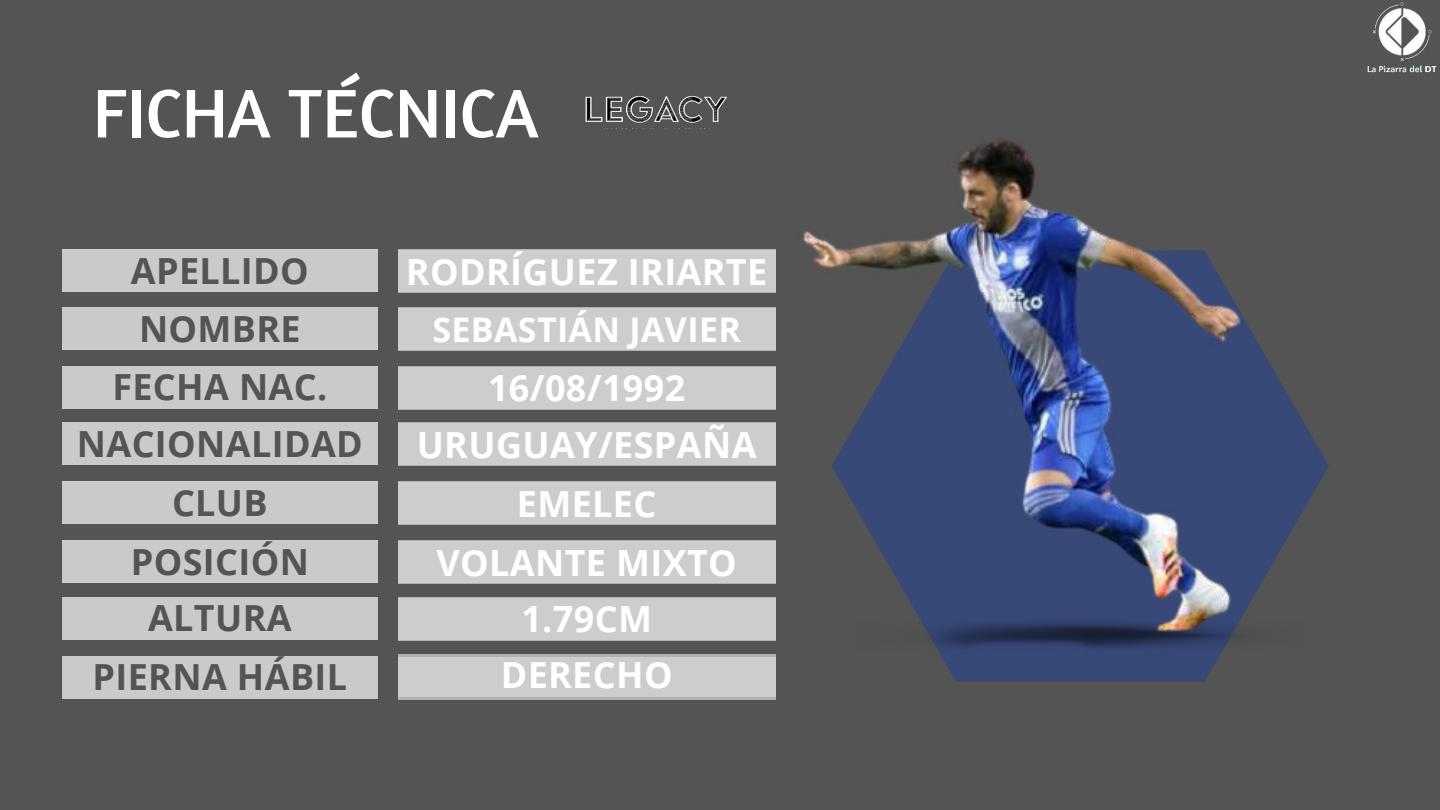
<style>
.page{position:relative;width:1440px;height:810px;background:#545454}
.page>*{position:absolute;margin:0;border:0;box-sizing:border-box;transform-origin:0 0}
.t1{font:70px "Amaranth";color:#fff}
.t2{font:700 36px/56.2px "Open Sans";letter-spacing:.01em;color:#fff;text-align:center}
.t3{font:700 36px/58.2px "Open Sans";letter-spacing:.01em;color:#545454;text-align:center}
.t4{font:700 34px "Open Sans";letter-spacing:.01em;color:#fff}
</style>
<div class="page">
<div style="left:62px;top:249px;width:316px;height:43px;background:#c9cacb"></div>
<div style="left:62px;top:307px;width:316px;height:43px;background:#c9cacb"></div>
<div style="left:62px;top:366px;width:316px;height:43px;background:#c9cacb"></div>
<div style="left:62px;top:540px;width:316px;height:43px;background:#c9cacb"></div>
<div style="left:62px;top:597px;width:316px;height:43px;background:#c9cacb"></div>
<div style="left:62px;top:422px;width:316px;height:43px;background:#c9cacb"></div>
<div style="left:62px;top:481px;width:316px;height:43px;background:#c9cacb"></div>
<div style="left:62px;top:656px;width:316px;height:43px;background:#c9cacb"></div>
<div style="left:398px;top:250px;width:377px;height:43px;background:#cdcdcd"></div>
<div style="left:398px;top:308px;width:377px;height:43px;background:#cdcdcd"></div>
<div style="left:398px;top:367px;width:377px;height:43px;background:#cdcdcd"></div>
<div style="left:398px;top:541px;width:377px;height:43px;background:#cdcdcd"></div>
<div style="left:398px;top:598px;width:377px;height:43px;background:#cdcdcd"></div>
<div style="left:398px;top:423px;width:377px;height:43px;background:#cdcdcd"></div>
<div style="left:398px;top:482px;width:377px;height:43px;background:#cdcdcd"></div>
<div style="left:398px;top:657px;width:377px;height:42px;background:#b2b2b2"></div>
<div style="left:398px;top:654px;width:377px;height:43px;background:#cdcdcd"></div>
<img style="left:1367px;top:2px;width:70px;height:71px">
<img style="left:945px;top:662px;width:271px;height:20px">
<img style="left:585px;top:95px;width:142px;height:10px">
<img style="left:575px;top:105px;width:754px;height:557px">
<h1 class="t1" style="left:93px;top:69px;width:447px">FICHA TÉCNICA</h1>
<p class="t3" style="left:112px;top:241px;width:217px">APELLIDO<br>NOMBRE<br>FECHA NAC.</p>
<p class="t3" style="left:77px;top:413px;width:287px;line-height:59px">NACIONALIDAD<br>CLUB</p>
<p class="t3" style="left:131px;top:532px;width:180px;line-height:56.7px">POSICIÓN<br>ALTURA</p>
<p class="t3" style="left:93px;top:647px;width:256px">PIERNA HÁBIL</p>
<p class="t2" style="left:406px;top:243px;width:363px">RODRÍGUEZ IRIARTE</p>
<p class="t4" style="left:433px;top:306px;width:310px">SEBASTIÁN JAVIER</p>
<p class="t2" style="left:488px;top:359px;width:199px">16/08/1992</p>
<p class="t2" style="left:417px;top:415px;width:341px;line-height:59px">URUGUAY/ESPAÑA<br>EMELEC</p>
<p class="t2" style="left:436px;top:534px;width:302px">VOLANTE MIXTO<br>1.79CM</p>
<p class="t2" style="left:501px;top:646px;width:173px">DERECHO</p>
</div>
